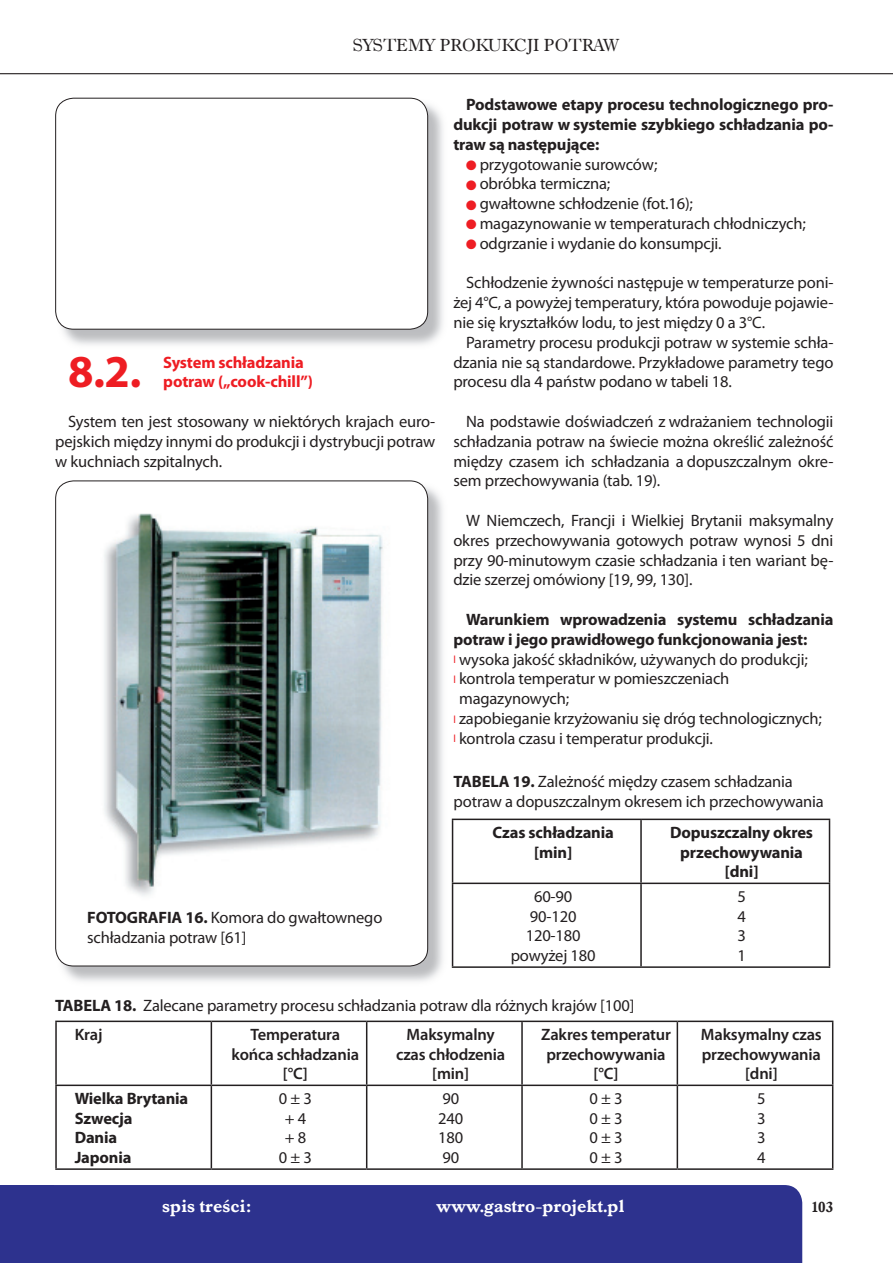
<style>
.page{position:relative;width:893px;height:1263px;background:#fff}
.page>*{position:absolute;margin:0;border:0;box-sizing:border-box;transform-origin:0 0}
.t1{font:700 45.9px "Myriad Pro";color:#ee1d23}
.t2{font:18px "Dutch 766 EU Bold";color:#fff}
.t3{font:18px "Dutch 766 EU Normal";color:#231f20}
.t4{font:16.5px/19.8px "Myriad Pro";letter-spacing:-.01em;color:#231f20;text-align:justify}
.t5{font:700 16.5px/19.8px "Myriad Pro";letter-spacing:-.01em;color:#231f20;text-align:center}
.t6{font:600 16.5px/19.8px "Myriad Pro";letter-spacing:-.01em;color:#231f20;text-align:center}
.t7{font:700 16.5px/19.8px "Myriad Pro";letter-spacing:-.01em;color:#ee1d23}
.t8{font:15px "Dutch 766 EU Bold";color:#231f20}
.s1{font-weight:700}
.s2{font-family:"Newspaper Pi Normal";font-size:10.5px;color:#ee1d23}
.s3{font-size:10.5px;color:#ee1d23}
</style>
<div class="page">
<div style="left:54px;top:1185px;width:748px;height:78px;background:#2d328e"></div>
<hr style="left:0;top:73px;width:893px;height:1px;background:#231f20">
<div style="left:0;top:1185px;width:54px;height:78px;background:#2d328e"></div>
<img style="left:57px;top:482px;width:386px;height:500px">
<div style="left:56px;top:481px;width:372px;height:485px;background:#fff;border-radius:18px"></div>
<img style="left:104px;top:513px;width:279px;height:383px">
<hr style="left:55px;top:1020px;width:156px;height:2px;background:#231f20">
<hr style="left:55px;top:1022px;width:2px;height:62px;background:#231f20">
<hr style="left:211px;top:1020px;width:156px;height:2px;background:#231f20">
<hr style="left:211px;top:1022px;width:1px;height:62px;background:#231f20">
<hr style="left:367px;top:1020px;width:155px;height:2px;background:#231f20">
<hr style="left:366px;top:1022px;width:1px;height:62px;background:#231f20">
<hr style="left:522px;top:1020px;width:155px;height:2px;background:#231f20">
<hr style="left:521px;top:1022px;width:2px;height:62px;background:#231f20">
<hr style="left:677px;top:1020px;width:156px;height:2px;background:#231f20">
<hr style="left:677px;top:1022px;width:1px;height:62px;background:#231f20">
<hr style="left:832px;top:1022px;width:1px;height:62px;background:#231f20">
<hr style="left:55px;top:1084px;width:156px;height:2px;background:#231f20">
<hr style="left:55px;top:1086px;width:2px;height:82px;background:#231f20">
<hr style="left:211px;top:1084px;width:156px;height:2px;background:#231f20">
<hr style="left:211px;top:1086px;width:1px;height:82px;background:#231f20">
<hr style="left:367px;top:1084px;width:155px;height:2px;background:#231f20">
<hr style="left:366px;top:1086px;width:1px;height:82px;background:#231f20">
<hr style="left:522px;top:1084px;width:155px;height:2px;background:#231f20">
<hr style="left:521px;top:1086px;width:2px;height:82px;background:#231f20">
<hr style="left:677px;top:1084px;width:156px;height:2px;background:#231f20">
<hr style="left:677px;top:1086px;width:1px;height:82px;background:#231f20">
<hr style="left:832px;top:1086px;width:1px;height:82px;background:#231f20">
<hr style="left:55px;top:1168px;width:156px;height:2px;background:#231f20">
<hr style="left:211px;top:1168px;width:156px;height:2px;background:#231f20">
<hr style="left:367px;top:1168px;width:155px;height:2px;background:#231f20">
<hr style="left:522px;top:1168px;width:155px;height:2px;background:#231f20">
<hr style="left:677px;top:1168px;width:156px;height:2px;background:#231f20">
<hr style="left:452px;top:819px;width:189px;height:1px;background:#231f20">
<hr style="left:452px;top:820px;width:1px;height:62px;background:#231f20">
<hr style="left:641px;top:819px;width:189px;height:1px;background:#231f20">
<hr style="left:640px;top:820px;width:2px;height:62px;background:#231f20">
<hr style="left:829px;top:820px;width:1px;height:62px;background:#231f20">
<hr style="left:452px;top:882px;width:189px;height:2px;background:#231f20">
<hr style="left:452px;top:884px;width:1px;height:82px;background:#231f20">
<hr style="left:641px;top:882px;width:189px;height:2px;background:#231f20">
<hr style="left:640px;top:884px;width:2px;height:82px;background:#231f20">
<hr style="left:829px;top:884px;width:1px;height:82px;background:#231f20">
<hr style="left:452px;top:966px;width:189px;height:2px;background:#231f20">
<hr style="left:641px;top:966px;width:189px;height:2px;background:#231f20">
<img style="left:57px;top:99px;width:386px;height:246px">
<div style="left:56px;top:98px;width:372px;height:231px;background:#fff;border-radius:18px"></div>
<div style="left:55px;top:98px;width:373px;height:232px;border:1px solid #231f20;border-radius:18px"></div>
<p class="t3" style="left:353px;top:34px;width:268px">SYSTEMY PROKUKCJI POTRAW</p>
<h1 class="t1" style="left:68px;top:342px;width:75px">8.2.</h1>
<p class="t7" style="left:163px;top:352px;width:151px">System schładzania potraw („cook-chill”)</p>
<p class="t4" style="left:55px;top:411px;width:382px;text-indent:13px">System ten jest stosowany w niektórych krajach euro&shy;pejskich między innymi do produkcji i dystrybucji potraw w kuchniach szpitalnych.</p>
<p class="t4" style="left:87px;top:907px;width:297px"><span class="s1">FOTOGRAFIA 16.</span> Komora do gwałtownego schładzania potraw [61]</p>
<p class="t5" style="left:466px;top:94px;width:369px">Podstawowe etapy procesu technologicznego pro-</p>
<p class="t5" style="left:453px;top:114px;width:382px">dukcji potraw w systemie szybkiego schładzania po-</p>
<p class="t5" style="left:453px;top:134px;width:148px">traw są następujące:</p>
<p class="t4" style="left:466px;top:154px;width:193px"><span class="s2">E</span> przygotowanie surowców;</p>
<p class="t4" style="left:466px;top:174px;width:146px"><span class="s2">E</span> obróbka termiczna;</p>
<p class="t4" style="left:466px;top:193px;width:228px"><span class="s2">E</span> gwałtowne schłodzenie (fot.16);</p>
<p class="t4" style="left:466px;top:213px;width:341px"><span class="s2">E</span> magazynowanie w temperaturach chłodniczych;</p>
<p class="t4" style="left:466px;top:233px;width:257px"><span class="s2">E</span> odgrzanie i wydanie do konsumpcji.</p>
<p class="t4" style="left:453px;top:273px;width:382px;text-indent:13px">Schłodzenie żywności następuje w temperaturze poni&shy;żej 4°C, a powyżej temperatury, która powoduje pojawie&shy;nie się kryształków lodu, to jest między 0 a 3°C.</p>
<p class="t4" style="left:453px;top:332px;width:382px;text-indent:13px">Parametry procesu produkcji potraw w systemie schła&shy;dzania nie są standardowe. Przykładowe parametry tego procesu dla 4 państw podano w tabeli 18.</p>
<p class="t4" style="left:453px;top:411px;width:382px;text-indent:13px">Na podstawie doświadczeń z wdrażaniem technologii schładzania potraw na świecie można określić zależność między czasem ich schładzania a dopuszczalnym okre&shy;sem przechowywania (tab. 19).</p>
<p class="t4" style="left:453px;top:510px;width:382px;text-indent:13px">W Niemczech, Francji i Wielkiej Brytanii maksymalny okres przechowywania gotowych potraw wynosi 5 dni przy 90-minutowym czasie schładzania i ten wariant bę&shy;dzie szerzej omówiony [19, 99, 130].</p>
<p class="t5" style="left:466px;top:609px;width:369px">Warunkiem wprowadzenia systemu schładzania</p>
<p class="t5" style="left:453px;top:629px;width:355px">potraw i jego prawidłowego funkcjonowania jest:</p>
<p class="t4" style="left:453px;top:649px;width:356px"><span class="s3">l</span> wysoka jakość składników, używanych do produkcji;</p>
<p class="t4" style="left:453px;top:669px;width:278px"><span class="s3">l</span> kontrola temperatur w pomieszczeniach</p>
<p class="t4" style="left:459px;top:688px;width:112px">magazynowych;</p>
<p class="t4" style="left:453px;top:708px;width:370px"><span class="s3">l</span> zapobieganie krzyżowaniu się dróg technologicznych;</p>
<p class="t4" style="left:453px;top:728px;width:261px"><span class="s3">l</span> kontrola czasu i temperatur produkcji.</p>
<p class="t4" style="left:454px;top:772px;width:372px"><span class="s1">TABELA 19.</span> Zależność między czasem schładzania potraw a dopuszczalnym okresem ich przechowywania</p>
<p class="t5" style="left:492px;top:822px;width:123px">Czas schładzania [min]</p>
<p class="t5" style="left:670px;top:822px;width:144px">Dopuszczalny okres przechowywania [dni]</p>
<p class="t4" style="left:511px;top:886px;width:86px;text-align:center">60-90<br>90-120<br>120-180 powyżej 180</p>
<p class="t4" style="left:737px;top:886px;width:10px">5<br>4<br>3<br>1</p>
<p class="t4" style="left:55px;top:995px;width:581px"><span class="s1">TABELA 18.</span> Zalecane parametry procesu schładzania potraw dla różnych krajów [100]</p>
<p class="t6" style="left:75px;top:1024px;width:29px">Kraj</p>
<p class="t6" style="left:232px;top:1024px;width:129px">Temperatura końca schładzania [°C]</p>
<p class="t6" style="left:396px;top:1024px;width:111px">Maksymalny czas chłodzenia [min]</p>
<p class="t6" style="left:541px;top:1024px;width:131px">Zakres temperatur przechowywania [°C]</p>
<p class="t6" style="left:701px;top:1024px;width:122px">Maksymalny czas przechowywania [dni]</p>
<p class="t5" style="left:75px;top:1088px;width:115px;text-align:left">Wielka Brytania<br>Szwecja<br>Dania<br>Japonia</p>
<p class="t4" style="left:279px;top:1088px;width:35px;text-align:center">0 ± 3 + 4 + 8<br>0 ± 3</p>
<p class="t4" style="left:438px;top:1088px;width:27px;text-align:left">90<br>240<br>180<br>90</p>
<p class="t4" style="left:589px;top:1088px;width:35px">0 ± 3<br>0 ± 3<br>0 ± 3<br>0 ± 3</p>
<p class="t4" style="left:757px;top:1088px;width:10px">5<br>3<br>3<br>4</p>
<p class="t2" style="left:162px;top:1195px;width:91px">spis treści:</p>
<p class="t2" style="left:436px;top:1195px;width:189px">www.gastro-projekt.pl</p>
<p class="t8" style="left:811px;top:1198px;width:24px">103</p>
</div>
